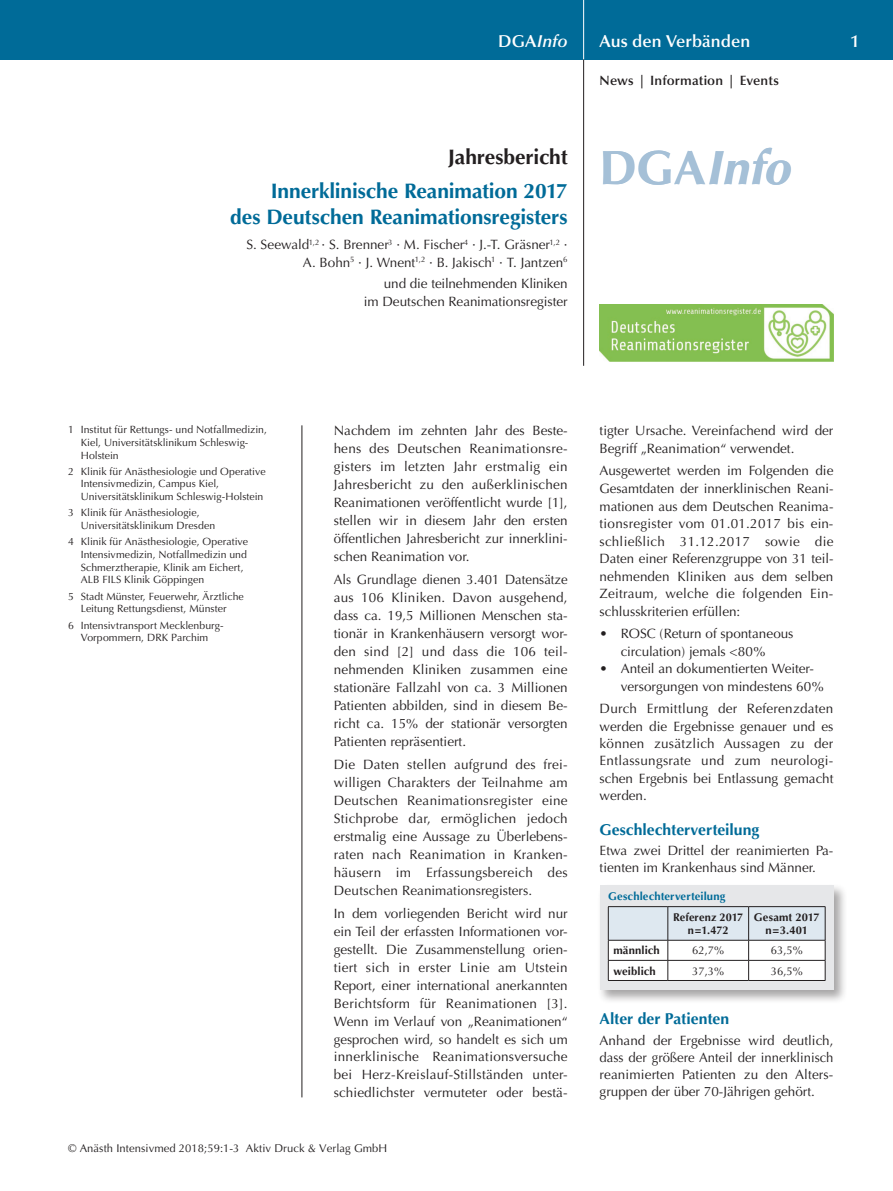
<style>
.page{position:relative;width:893px;height:1191px;background:#fff}
.page>*{position:absolute;margin:0;border:0;box-sizing:border-box;transform-origin:0 0}
.t1{font:italic 700 48px "Optima";color:#a5c0d7}
.t2{font:700 21px/25.5px "Optima";letter-spacing:-.005em;color:#006b98;text-align:right}
.t3{font:700 21px "Optima";letter-spacing:-.005em;color:#231f20}
.t4{font:600 17.25px "Optima";color:#fff}
.t5{font:italic 600 17.25px "Optima";color:#fff}
.t6{font:700 15.75px "Optima";color:#006b98}
.t7{font:13.5px/18px "Optima";color:#231f20;text-align:justify}
.t8{font:600 13.5px "Optima";letter-spacing:.01em;color:#231f20}
.t9{font:11.25px "Optima";letter-spacing:.005em;color:#231f20}
.t10{font:700 11.25px/13.5px "Optima";letter-spacing:.01em;color:#231f20;text-align:center}
.t11{font:700 11.25px "Optima";letter-spacing:.01em;color:#006b98}
.t12{font:10.5px/12.8px "Optima";letter-spacing:.005em;color:#231f20}
.s1{font-style:normal}
</style>
<div class="page">
<div style="left:0;top:0;width:893px;height:60px;background:#006b98"></div>
<hr style="left:583px;top:0;width:1px;height:60px;background:#fff">
<hr style="left:583px;top:60px;width:1px;height:306px;background:#231f20">
<hr style="left:302px;top:425px;width:1px;height:672px;background:#231f20">
<div style="left:597px;top:883px;width:251px;height:121px;background:#231f20;opacity:.4"></div>
<div style="left:600px;top:885px;width:233px;height:105px;background:#e6e7e9"></div>
<svg style="left:608px;top:906px;width:218px;height:74px"></svg>
<hr style="left:608px;top:980px;width:60px;height:1px;background:#231f20">
<hr style="left:668px;top:980px;width:81px;height:1px;background:#231f20">
<hr style="left:749px;top:980px;width:76px;height:1px;background:#231f20">
<img style="left:600px;top:304px;width:233px;height:57px">
<p class="t5" style="left:498px;top:31px;width:71px"><span class="s1">DGA</span>Info</p>
<h2 class="t3" style="left:448px;top:145px;width:121px">Jahresbericht</h2>
<h2 class="t2" style="left:230px;top:179px;width:339px">Innerklinische Reanimation 2017<br>des Deutschen Reanimationsregisters</h2>
<p class="t7" style="left:246px;top:236px;width:323px;line-height:17.2px;text-align:right">S. Seewald<sup>1,2</sup> · S. Brenner<sup>3</sup> · M. Fischer<sup>4</sup> · J.-T. Gräsner<sup>1,2</sup> ·<br>A. Bohn<sup>5</sup> · J. Wnent<sup>1,2</sup> · B. Jakisch<sup>1</sup> · T. Jantzen<sup>6</sup></p>
<p class="t7" style="left:364px;top:275px;width:205px;line-height:17.2px;text-align:right">und die teilnehmenden Kliniken<br>im Deutschen Reanimationsregister</p>
<p class="t4" style="left:600px;top:31px;width:152px">Aus den Verbänden</p>
<p class="t4" style="left:850px;top:31px;width:10px">1</p>
<p class="t8" style="left:600px;top:73px;width:181px">News | Information | Events</p>
<h1 class="t1" style="left:600px;top:140px;width:192px"><span class="s1">DGA</span>Info</h1>
<p class="t12" style="left:81px;top:423px;width:188px;text-indent:-13px">1 Institut für Rettungs- und Notfallmedizin,<br>Kiel, Universitätsklinikum Schleswig-<br>Holstein</p>
<p class="t12" style="left:81px;top:465px;width:186px;text-indent:-13px">2 Klinik für Anästhesiologie und Operative<br>Intensivmedizin, Campus Kiel,<br>Universitätsklinikum Schleswig-Holstein</p>
<p class="t12" style="left:81px;top:506px;width:136px;text-indent:-13px">3 Klinik für Anästhesiologie,<br>Universitätsklinikum Dresden</p>
<p class="t12" style="left:81px;top:535px;width:169px;text-indent:-13px">4 Klinik für Anästhesiologie, Operative Intensivmedizin, Notfallmedizin und Schmerztherapie, Klinik am Eichert, ALB FILS Klinik Göppingen</p>
<p class="t12" style="left:68px;top:590px;width:177px;text-align:center">5 Stadt Münster, Feuerwehr, Ärztliche<br>Leitung Rettungsdienst, Münster</p>
<p class="t12" style="left:68px;top:619px;width:157px;text-align:center">6 Intensivtransport Mecklenburg-<br>Vorpommern, DRK Parchim</p>
<p class="t7" style="left:334px;top:422px;width:235px">Nachdem im zehnten Jahr des Beste&shy;hens des Deutschen Reanimationsre&shy;gisters im letzten Jahr erstmalig ein Jahresbericht zu den außerklinischen Reanimationen veröffentlicht wurde [1], stellen wir in diesem Jahr den ersten öffentlichen Jahresbericht zur innerklini&shy;schen Reanimation vor.</p>
<p class="t7" style="left:334px;top:570px;width:235px">Als Grundlage dienen 3.401 Datensätze aus 106 Kliniken. Davon ausgehend, dass ca. 19,5 Millionen Menschen sta&shy;tionär in Krankenhäusern versorgt wor&shy;den sind [2] und dass die 106 teil&shy;nehmenden Kliniken zusammen eine stationäre Fallzahl von ca. 3 Millionen Patienten abbilden, sind in diesem Be&shy;richt ca. 15% der stationär versorgten Patienten repräsentiert.</p>
<p class="t7" style="left:334px;top:755px;width:235px">Die Daten stellen aufgrund des frei&shy;willigen Charakters der Teilnahme am Deutschen Reanimationsregister eine Stichprobe dar, ermöglichen jedoch erstmalig eine Aussage zu Überlebens&shy;raten nach Reanimation in Kranken&shy;häusern im Erfassungsbereich des Deutschen Reanimationsregisters.</p>
<p class="t7" style="left:334px;top:904px;width:235px">In dem vorliegenden Bericht wird nur ein Teil der erfassten Informationen vor&shy;gestellt. Die Zusammenstellung orien&shy;tiert sich in erster Linie am Utstein Report, einer international anerkannten Berichtsform für Reanimationen [3].<br>Wenn im Verlauf von „Reanimationen“ gesprochen wird, so handelt es sich um innerklinische Reanimationsversuche bei Herz-Kreislauf-Stillständen unter&shy;schiedlichster vermuteter oder bestä-</p>
<p class="t9" style="left:68px;top:1142px;width:321px">© Anästh Intensivmed 2018;59:1-3 Aktiv Druck &amp; Verlag GmbH</p>
<p class="t7" style="left:600px;top:422px;width:235px;line-height:17.5px">tigter Ursache. Vereinfachend wird der<br>Begriff „Reanimation“ verwendet.</p>
<p class="t7" style="left:600px;top:462px;width:235px;line-height:17.5px">Ausgewertet werden im Folgenden die Gesamtdaten der innerklinischen Reani&shy;mationen aus dem Deutschen Reanima&shy;tionsregister vom 01.01.2017 bis ein&shy;schließlich 31.12.2017 sowie die Daten einer Referenzgruppe von 31 teil&shy;nehmenden Kliniken aus dem selben Zeitraum, welche die folgenden Ein&shy;schlusskriterien erfüllen:</p>
<p class="t7" style="left:600px;top:625px;width:195px;line-height:17.4px;text-align:center">• ROSC (Return of spontaneous circulation) jemals &lt;80%</p>
<p class="t7" style="left:621px;top:660px;width:204px;line-height:17.4px;text-indent:-21px">• Anteil an dokumentierten Weiter&shy;versorgungen von mindestens 60%</p>
<p class="t7" style="left:600px;top:700px;width:235px;line-height:17.4px">Durch Ermittlung der Referenzdaten werden die Ergebnisse genauer und es können zusätzlich Aussagen zu der Entlassungsrate und zum neurologi&shy;schen Ergebnis bei Entlassung gemacht werden.</p>
<p class="t6" style="left:600px;top:820px;width:161px">Geschlechterverteilung</p>
<p class="t7" style="left:600px;top:842px;width:234px;line-height:17.4px">Etwa zwei Drittel der reanimierten Pa&shy;tienten im Krankenhaus sind Männer.</p>
<p class="t11" style="left:608px;top:890px;width:119px">Geschlechterverteilung</p>
<p class="t10" style="left:673px;top:910px;width:72px">Referenz 2017 n=1.472</p>
<p class="t10" style="left:754px;top:910px;width:67px">Gesamt 2017 n=3.401</p>
<p class="t10" style="left:613px;top:944px;width:48px">männlich</p>
<p class="t9" style="left:692px;top:944px;width:33px">62,7%</p>
<p class="t9" style="left:771px;top:944px;width:33px">63,5%</p>
<p class="t10" style="left:613px;top:964px;width:44px">weiblich</p>
<p class="t9" style="left:692px;top:964px;width:33px">37,3%</p>
<p class="t9" style="left:771px;top:964px;width:33px">36,5%</p>
<p class="t6" style="left:600px;top:1010px;width:131px">Alter der Patienten</p>
<p class="t7" style="left:600px;top:1031px;width:235px;line-height:17.2px">Anhand der Ergebnisse wird deutlich, dass der größere Anteil der innerklinisch reanimierten Patienten zu den Alters&shy;gruppen der über 70-Jährigen gehört.</p>
</div>
